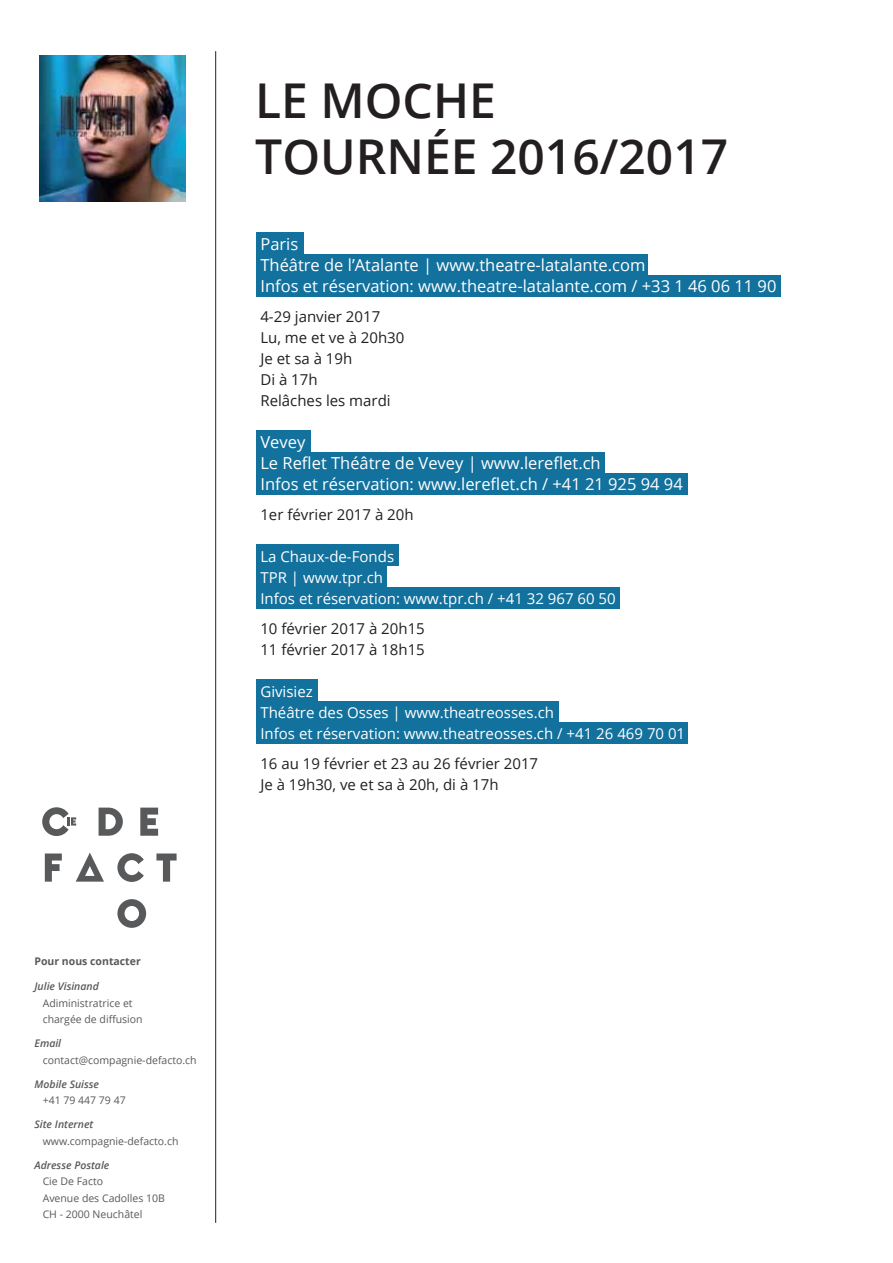
<style>
.page{position:relative;width:893px;height:1263px;background:#fff}
.page>*{position:absolute;margin:0;border:0;box-sizing:border-box;transform-origin:0 0}
.t1{font:600 48px/55.5px "Open Sans";color:#231f20}
.t2{font:16.5px/21px "Open Sans";color:#fff}
.t3{font:15px/21px "Open Sans";color:#231f20}
.t4{font:15px/21px "Open Sans";color:#fff}
.t5{font:10.5px/16.5px "Open Sans";color:#58595b}
.t6{font:italic 600 10.5px "Open Sans";color:#58595b}
.t7{font:700 10.5px "Open Sans";color:#58595b}
</style>
<div class="page">
<img style="left:39px;top:56px;width:146px;height:145px">
<hr style="left:215px;top:51px;width:1px;height:1172px;background:#231f20">
<div style="left:256px;top:232px;width:48px;height:22px;background:#12719d"></div>
<div style="left:256px;top:254px;width:392px;height:21px;background:#12719d"></div>
<div style="left:256px;top:275px;width:525px;height:21px;background:#12719d"></div>
<div style="left:256px;top:431px;width:55px;height:21px;background:#12719d"></div>
<div style="left:257px;top:452px;width:348px;height:21px;background:#12719d"></div>
<div style="left:256px;top:473px;width:432px;height:21px;background:#12719d"></div>
<div style="left:256px;top:545px;width:143px;height:21px;background:#12719d"></div>
<div style="left:256px;top:566px;width:131px;height:21px;background:#12719d"></div>
<div style="left:257px;top:587px;width:363px;height:21px;background:#12719d"></div>
<div style="left:256px;top:680px;width:62px;height:21px;background:#12719d"></div>
<div style="left:257px;top:701px;width:302px;height:21px;background:#12719d"></div>
<div style="left:256px;top:722px;width:432px;height:21px;background:#12719d"></div>
<svg style="left:42px;top:807px;width:34px;height:29px"></svg>
<svg style="left:99px;top:808px;width:24px;height:28px"></svg>
<svg style="left:140px;top:808px;width:18px;height:28px"></svg>
<svg style="left:45px;top:853px;width:17px;height:29px"></svg>
<svg style="left:117px;top:853px;width:27px;height:29px"></svg>
<svg style="left:156px;top:853px;width:21px;height:29px"></svg>
<svg style="left:117px;top:899px;width:29px;height:29px"></svg>
<svg style="left:76px;top:852px;width:28px;height:30px"></svg>
<h1 class="t1" style="left:255px;top:72px;width:474px">LE MOCHE<br>TOURNÉE 2016/2017</h1>
<p class="t2" style="left:260px;top:233px;width:517px">Paris<br>Théâtre de l’Atalante | www.theatre-latalante.com<br>Infos et réservation: www.theatre-latalante.com / +33 1 46 06 11 90</p>
<p class="t3" style="left:260px;top:305px;width:146px">4-29 janvier 2017<br>Lu, me et ve à 20h30<br>Je et sa à 19h<br>Di à 17h<br>Relâches les mardi</p>
<p class="t2" style="left:260px;top:431px;width:424px">Vevey<br>Le Reflet Théâtre de Vevey | www.lereflet.ch<br>Infos et réservation: www.lereflet.ch / +41 21 925 94 94</p>
<p class="t3" style="left:260px;top:503px;width:155px">1er février 2017 à 20h</p>
<p class="t4" style="left:260px;top:545px;width:357px">La Chaux-de-Fonds<br>TPR | www.tpr.ch<br>Infos et réservation: www.tpr.ch / +41 32 967 60 50</p>
<p class="t3" style="left:260px;top:617px;width:166px">10 février 2017 à 20h15<br>11 février 2017 à 18h15</p>
<p class="t4" style="left:260px;top:680px;width:426px">Givisiez<br>Théâtre des Osses | www.theatreosses.ch<br>Infos et réservation: www.theatreosses.ch / +41 26 469 70 01</p>
<p class="t3" style="left:260px;top:752px;width:279px">16 au 19 février et 23 au 26 février 2017<br>Je à 19h30, ve et sa à 20h, di à 17h</p>
<p class="t7" style="left:34px;top:953px;width:108px">Pour nous contacter</p>
<p class="t6" style="left:34px;top:979px;width:66px">Julie Visinand</p>
<p class="t5" style="left:43px;top:994px;width:102px">Adiministratrice et chargée de diffusion</p>
<p class="t6" style="left:34px;top:1036px;width:28px">Email</p>
<p class="t5" style="left:43px;top:1051px;width:155px">contact@compagnie-defacto.ch</p>
<p class="t6" style="left:34px;top:1076px;width:66px">Mobile Suisse</p>
<p class="t5" style="left:43px;top:1092px;width:84px">+41 79 447 79 47</p>
<p class="t6" style="left:34px;top:1117px;width:60px">Site Internet</p>
<p class="t5" style="left:43px;top:1132px;width:137px">www.compagnie-defacto.ch</p>
<p class="t6" style="left:34px;top:1157px;width:76px">Adresse Postale</p>
<p class="t5" style="left:43px;top:1173px;width:124px">Cie De Facto<br>Avenue des Cadolles 10B<br>CH - 2000 Neuchâtel</p>
</div>
